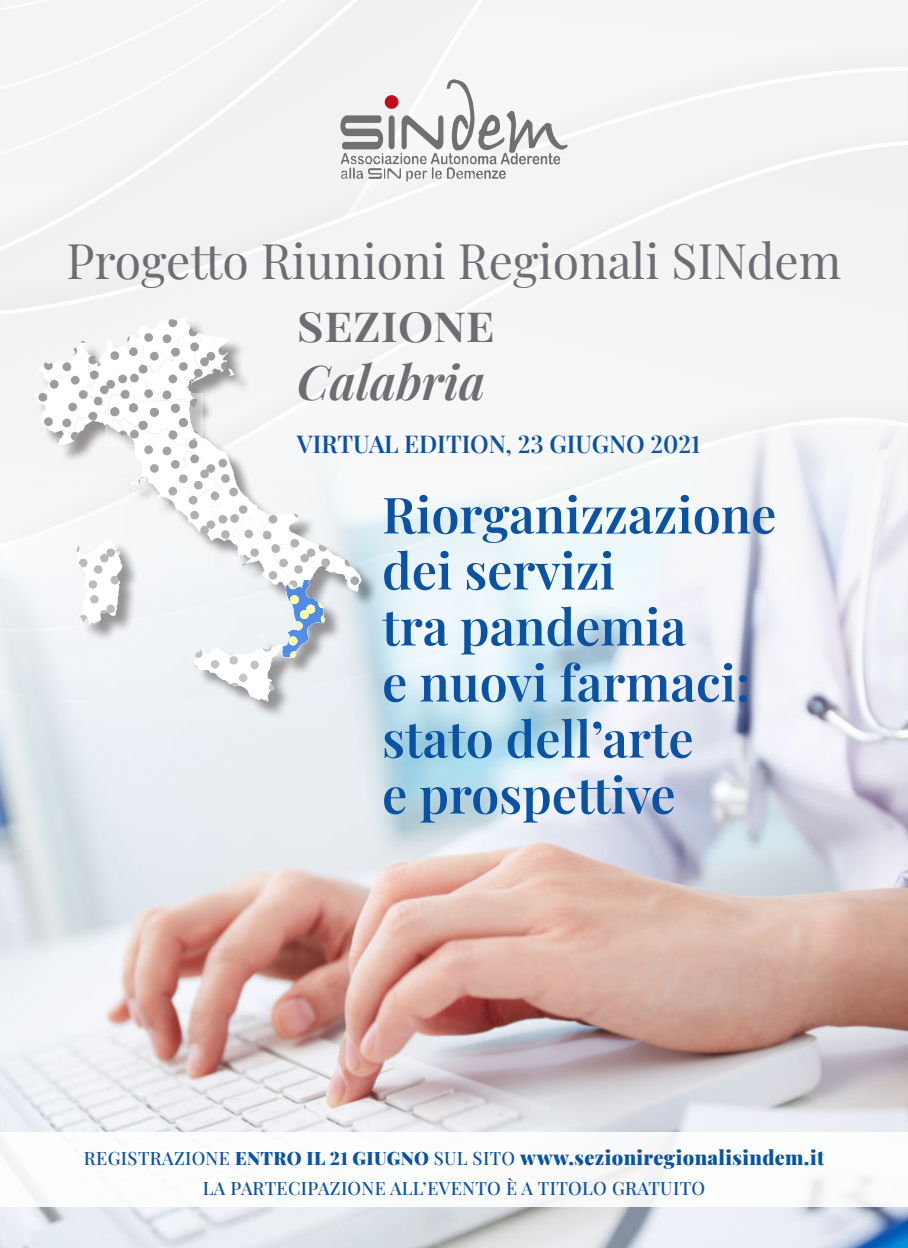
<style>
.page{position:relative;width:908px;height:1248px;background:#fff}
.page>*{position:absolute;margin:0;border:0;box-sizing:border-box;transform-origin:0 0}
.t1{font:600 50px/56px "Playfair Display";color:#0a52a4}
.t2{font:48px "Playfair Display";color:#6d6e71}
.t3{font:italic 600 48px "Playfair Display";color:#6d6e71}
.t4{font:600 48px "Playfair Display";letter-spacing:-.005em;color:#6d6e71}
.t5{font:600 24px "Playfair Display";color:#0a52a4}
.t6{font:900 20px "Playfair Display";letter-spacing:.02em;color:#0a52a4}
.t7{font:500 18px "Playfair Display";letter-spacing:.02em;color:#0a52a4}
.s1{font-weight:500;font-size:18px}
.s2{font-size:18px}
</style>
<div class="page">
<div style="left:0;top:0;width:907px;height:58px;background:#f4f4f4"></div>
<div style="left:0;top:122px;width:907px;height:207px;background:#f4f4f4"></div>
<div style="left:0;top:329px;width:907px;height:88px;background:#f5f5f5"></div>
<svg style="left:0;top:417px;width:907px;height:8px"></svg>
<img style="left:0;top:425px;width:907px;height:822px">
<div style="left:36px;top:319px;width:343px;height:426px;background:#231f20;opacity:.5"></div>
<svg style="left:32px;top:315px;width:331px;height:414px"></svg>
<svg style="left:340px;top:79px;width:227px;height:85px"></svg>
<svg style="left:484px;top:170px;width:21px;height:9px"></svg>
<img style="left:341px;top:153px;width:135px;height:11px">
<div style="left:0;top:1131px;width:907px;height:75px;background:#fff"></div>
<p class="t2" style="left:66px;top:241px;width:776px">Progetto Riunioni Regionali SINdem</p>
<p class="t4" style="left:297px;top:286px;width:199px">sezione</p>
<p class="t3" style="left:297px;top:355px;width:190px">Calabria</p>
<p class="t5" style="left:297px;top:425px;width:404px">VIRTUAL EDITION, 23 GIUGNO 2021</p>
<p class="t1" style="left:382px;top:490px;width:395px">Riorganizzazione dei servizi<br>tra pandemia<br>e nuovi farmaci: stato dell’arte<br>e prospettive</p>
<p class="t6" style="left:84px;top:1148px;width:741px"><span class="s1">REGISTRAZIONE</span> <span class="s2">ENTRO IL 21 GIUGNO</span> <span class="s1">SUL SITO</span> www.sezioniregionalisindem.it</p>
<p class="t7" style="left:203px;top:1177px;width:503px">LA PARTECIPAZIONE ALL’EVENTO È A TITOLO GRATUITO</p>
</div>
